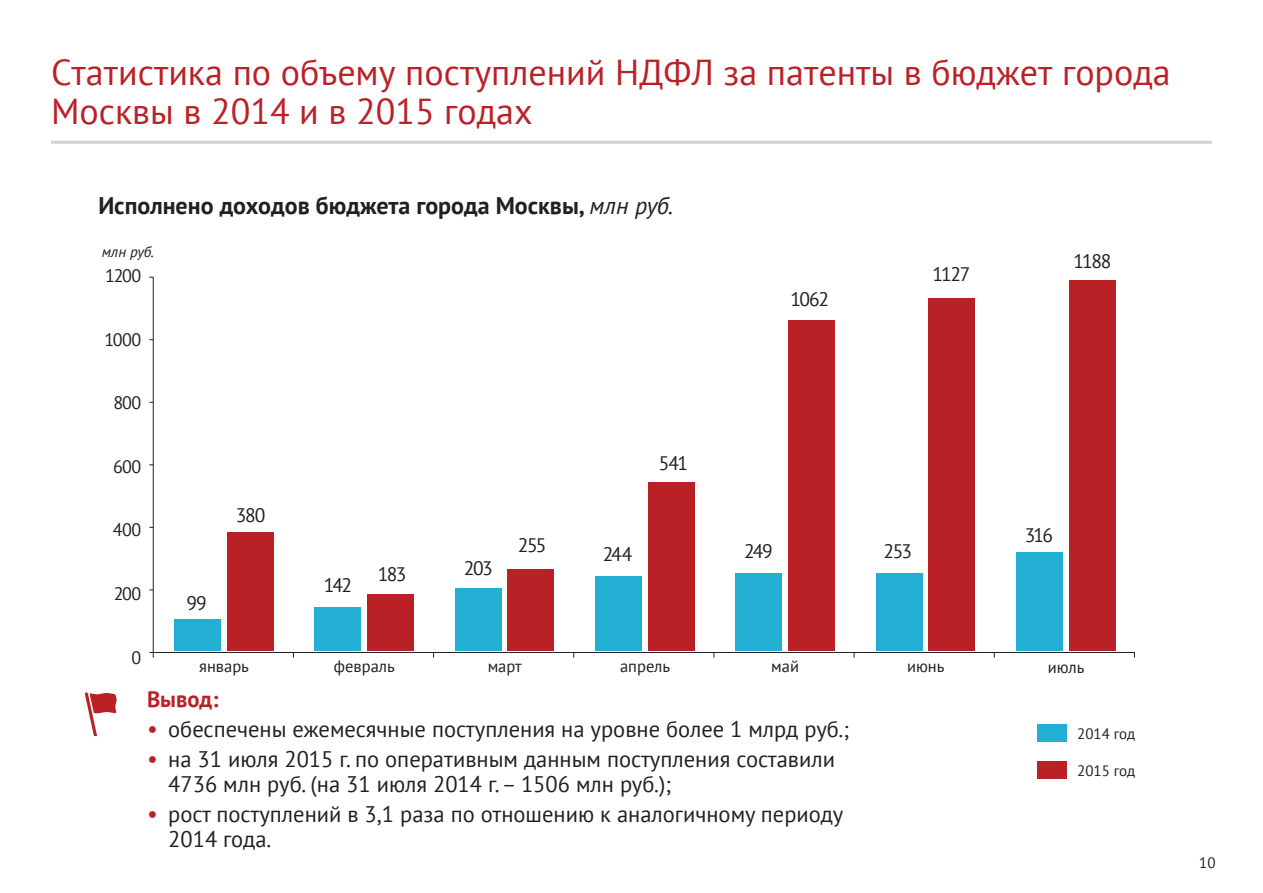
<style>
.page{position:relative;width:1263px;height:893px;background:#fff}
.page>*{position:absolute;margin:0;border:0;box-sizing:border-box;transform-origin:0 0}
.t1{font:36px/39px "PT Sans";color:#ba2126}
.t2{font:700 24px "PT Sans";color:#231f20}
.t3{font:22.5px/25.5px "PT Sans";color:#231f20}
.t4{font:700 22.5px "PT Sans";color:#ba2126}
.t5{font:19.5px "PT Sans";letter-spacing:-.08em;color:#231f20}
.t6{font:18px "PT Sans";letter-spacing:-.03em;color:#231f20}
.t7{font:16.5px "PT Sans";color:#231f20}
.t8{font:15px "PT Sans";color:#231f20}
.t9{font:italic 15px "PT Sans";letter-spacing:-.01em;color:#231f20}
.s1{font-weight:400;font-style:italic}
.s2{font-size:24px;color:#ba2126}
</style>
<div class="page">
<hr style="left:51px;top:141px;width:1161px;height:3px;background:#d1d2d4">
<div style="left:1037px;top:724px;width:29px;height:18px;background:#23afd4"></div>
<div style="left:1037px;top:762px;width:29px;height:17px;background:#ba2126"></div>
<svg style="left:85px;top:692px;width:32px;height:44px"></svg>
<hr style="left:153px;top:277px;width:1px;height:381px;background:#231f20">
<hr style="left:149px;top:652px;width:986px;height:1px;background:#231f20">
<div style="left:174px;top:620px;width:47px;height:31px;background:#23afd4"></div>
<div style="left:227px;top:532px;width:46px;height:119px;background:#ba2126"></div>
<div style="left:315px;top:607px;width:46px;height:44px;background:#23afd4"></div>
<div style="left:367px;top:595px;width:46px;height:56px;background:#ba2126"></div>
<div style="left:455px;top:588px;width:46px;height:63px;background:#23afd4"></div>
<div style="left:508px;top:570px;width:46px;height:81px;background:#ba2126"></div>
<div style="left:595px;top:576px;width:47px;height:75px;background:#23afd4"></div>
<div style="left:648px;top:483px;width:46px;height:168px;background:#ba2126"></div>
<div style="left:736px;top:573px;width:46px;height:78px;background:#23afd4"></div>
<div style="left:788px;top:320px;width:46px;height:331px;background:#ba2126"></div>
<div style="left:876px;top:573px;width:46px;height:78px;background:#23afd4"></div>
<div style="left:929px;top:299px;width:46px;height:352px;background:#ba2126"></div>
<div style="left:1016px;top:552px;width:46px;height:99px;background:#23afd4"></div>
<div style="left:1069px;top:280px;width:46px;height:371px;background:#ba2126"></div>
<h1 class="t1" style="left:51px;top:52px;width:1121px">Статистика по объему поступлений НДФЛ за патенты в бюджет города<br>Москвы в 2014 и в 2015 годах</h1>
<p class="t2" style="left:98px;top:190px;width:576px">Исполнено доходов бюджета города Москвы, <span class="s1">млн руб.</span></p>
<p class="t9" style="left:102px;top:242px;width:54px">млн руб.</p>
<p class="t6" style="left:105px;top:264px;width:38px">1200</p>
<p class="t6" style="left:105px;top:328px;width:38px">1000</p>
<p class="t6" style="left:113px;top:391px;width:29px">800</p>
<p class="t6" style="left:113px;top:455px;width:30px">600</p>
<p class="t6" style="left:113px;top:519px;width:30px">400</p>
<p class="t6" style="left:114px;top:582px;width:29px">200</p>
<p class="t5" style="left:186px;top:591px;width:22px">99</p>
<p class="t5" style="left:236px;top:502px;width:31px">380</p>
<p class="t5" style="left:324px;top:573px;width:30px">142</p>
<p class="t5" style="left:378px;top:561px;width:30px">183</p>
<p class="t5" style="left:790px;top:286px;width:40px">1062</p>
<p class="t5" style="left:464px;top:556px;width:30px">203</p>
<p class="t5" style="left:518px;top:532px;width:30px">255</p>
<p class="t5" style="left:659px;top:450px;width:30px">541</p>
<p class="t5" style="left:603px;top:542px;width:31px">244</p>
<p class="t5" style="left:744px;top:539px;width:30px">249</p>
<p class="t5" style="left:884px;top:538px;width:30px">253</p>
<p class="t5" style="left:932px;top:262px;width:39px">1127</p>
<p class="t5" style="left:1073px;top:248px;width:40px">1188</p>
<p class="t5" style="left:1025px;top:522px;width:30px">316</p>
<p class="t6" style="left:132px;top:646px;width:11px">0</p>
<p class="t7" style="left:199px;top:656px;width:51px">январь</p>
<p class="t7" style="left:334px;top:656px;width:62px">февраль</p>
<p class="t7" style="left:488px;top:656px;width:36px">март</p>
<p class="t7" style="left:620px;top:656px;width:51px">апрель</p>
<p class="t7" style="left:771px;top:656px;width:29px">май</p>
<p class="t7" style="left:907px;top:656px;width:39px">июнь</p>
<p class="t7" style="left:1048px;top:657px;width:38px">июль</p>
<p class="t4" style="left:147px;top:684px;width:73px">Вывод:</p>
<p class="t3" style="left:147px;top:716px;width:704px"><span class="s2">•</span> обеспечены ежемесячные поступления на уровне более 1 млрд руб.;</p>
<p class="t3" style="left:168px;top:745px;width:668px;text-indent:-21px"><span class="s2">•</span> на 31 июля 2015 г. по оперативным данным поступления составили<br>4736 млн руб. (на 31 июля 2014 г. – 1506 млн руб.);</p>
<p class="t3" style="left:168px;top:801px;width:677px;text-indent:-21px"><span class="s2">•</span> рост поступлений в 3,1 раза по отношению к аналогичному периоду<br>2014 года.</p>
<p class="t8" style="left:1077px;top:724px;width:60px">2014 год</p>
<p class="t8" style="left:1077px;top:761px;width:60px">2015 год</p>
<p class="t8" style="left:1199px;top:853px;width:18px">10</p>
</div>
